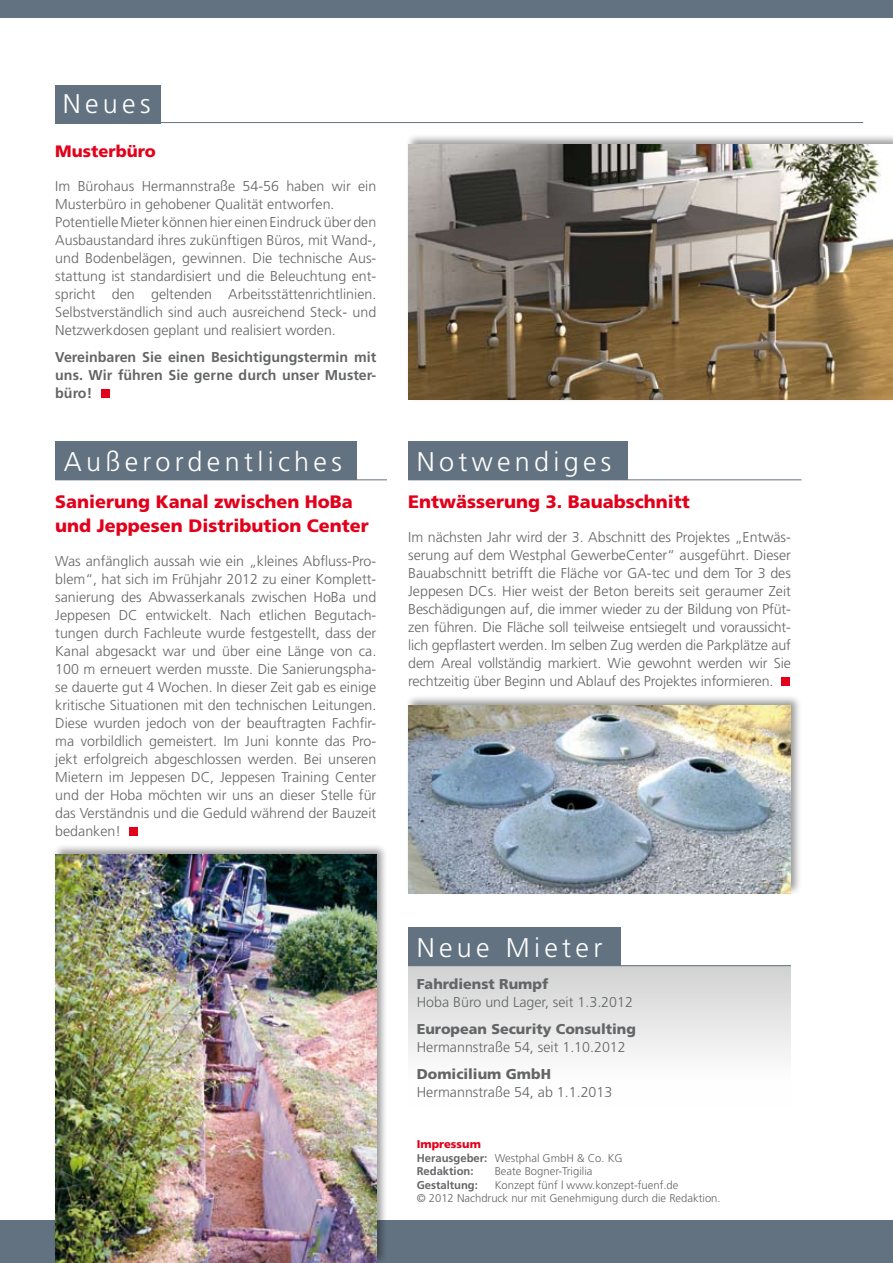
<style>
.page{position:relative;width:893px;height:1263px;background:#fff}
.page>*{position:absolute;margin:0;border:0;box-sizing:border-box;transform-origin:0 0}
.t1{font:300 27px "Frutiger";letter-spacing:.16em;color:#fff}
.t2{font:900 18px/23.9px "Frutiger";color:#e2001a}
.t3{font:900 16.5px "Frutiger";color:#e2001a}
.t4{font:300 14.25px/18px "Frutiger";color:#646567;text-align:justify}
.t5{font:700 14.25px/18px "Frutiger";color:#646567;text-align:justify}
.t6{font:900 14.25px "Frutiger";color:#646567}
.t7{font:300 11.25px/13.5px "Frutiger";color:#646567}
.t8{font:700 11.25px/13.5px "Frutiger";color:#646567}
.s1{font-weight:900;color:#e2001a}
.s2{font-weight:300}
</style>
<div class="page">
<div style="left:0;top:1220px;width:893px;height:43px;background:#627280"></div>
<div style="left:0;top:0;width:893px;height:17px;background:#627280"></div>
<div style="left:408px;top:965px;width:383px;height:145px;background:linear-gradient(to bottom,#d3d3d3,#fff)"></div>
<div style="left:101px;top:390px;width:8px;height:8px;background:#e2001a"></div>
<div style="left:55px;top:85px;width:106px;height:38px;background:#627280"></div>
<div style="left:408px;top:441px;width:220px;height:38px;background:#627280"></div>
<div style="left:55px;top:441px;width:302px;height:38px;background:#627280"></div>
<div style="left:408px;top:927px;width:213px;height:38px;background:#627280"></div>
<hr style="left:55px;top:122px;width:808px;height:1px;background:#627280">
<hr style="left:408px;top:479px;width:393px;height:1px;background:#627280">
<hr style="left:55px;top:479px;width:332px;height:1px;background:#627280">
<hr style="left:408px;top:965px;width:383px;height:1px;background:#627280">
<div style="left:405px;top:133px;width:488px;height:269px;background:#000;opacity:.4"></div>
<img style="left:408px;top:145px;width:485px;height:255px">
<div style="left:405px;top:694px;width:398px;height:202px;background:#000;opacity:.4"></div>
<img style="left:408px;top:706px;width:383px;height:187px">
<div style="left:781px;top:678px;width:9px;height:8px;background:#e2001a"></div>
<div style="left:130px;top:827px;width:8px;height:9px;background:#e2001a"></div>
<div style="left:52px;top:843px;width:335px;height:420px;background:#000;opacity:.4"></div>
<img style="left:55px;top:855px;width:321px;height:408px">
<h1 class="t1" style="left:63px;top:88px;width:89px">Neues</h1>
<p class="t3" style="left:55px;top:142px;width:102px">Musterbüro</p>
<p class="t4" style="left:55px;top:177px;width:323px;text-align:left">Im Bürohaus Hermannstraße 54-56 haben wir ein Musterbüro in gehobener Qualität entworfen.<br>Potentielle Mieter können hier einen Eindruck über den Ausbaustandard ihres zukünftigen Büros, mit Wand-, und Bodenbelägen, gewinnen. Die technische Aus&shy;stattung ist standardisiert und die Beleuchtung ent&shy;spricht den geltenden Arbeitsstättenrichtlinien.<br>Selbstverständlich sind auch ausreichend Steck- und Netzwerkdosen geplant und realisiert worden.</p>
<p class="t5" style="left:55px;top:348px;width:323px">Vereinbaren Sie einen Besichtigungstermin mit uns. Wir führen Sie gerne durch unser Muster&shy;büro!</p>
<h1 class="t1" style="left:64px;top:446px;width:280px">Außerordentliches</h1>
<h1 class="t1" style="left:417px;top:446px;width:196px">Notwendiges</h1>
<p class="t2" style="left:55px;top:490px;width:315px">Sanierung Kanal zwischen HoBa und Jeppesen Distribution Center</p>
<p class="t4" style="left:55px;top:552px;width:323px">Was anfänglich aussah wie ein „kleines Abfluss-Pro&shy;blem“, hat sich im Frühjahr 2012 zu einer Komplett&shy;sanierung des Abwasserkanals zwischen HoBa und Jeppesen DC entwickelt. Nach etlichen Begutach&shy;tungen durch Fachleute wurde festgestellt, dass der Kanal abgesackt war und über eine Länge von ca.<br>100 m erneuert werden musste. Die Sanierungspha&shy;se dauerte gut 4 Wochen. In dieser Zeit gab es einige kritische Situationen mit den technischen Leitungen.<br>Diese wurden jedoch von der beauftragten Fachfir&shy;ma vorbildlich gemeistert. Im Juni konnte das Pro&shy;jekt erfolgreich abgeschlossen werden. Bei unseren Mietern im Jeppesen DC, Jeppesen Training Center und der Hoba möchten wir uns an dieser Stelle für das Verständnis und die Geduld während der Bauzeit bedanken!</p>
<p class="t2" style="left:408px;top:490px;width:283px">Entwässerung 3. Bauabschnitt</p>
<p class="t4" style="left:408px;top:528px;width:384px">Im nächsten Jahr wird der 3. Abschnitt des Projektes „Entwäs&shy;serung auf dem Westphal GewerbeCenter“ ausgeführt. Dieser Bauabschnitt betrifft die Fläche vor GA-tec und dem Tor 3 des Jeppesen DCs. Hier weist der Beton bereits seit geraumer Zeit Beschädigungen auf, die immer wieder zu der Bildung von Pfüt&shy;zen führen. Die Fläche soll teilweise entsiegelt und voraussicht&shy;lich gepflastert werden. Im selben Zug werden die Parkplätze auf dem Areal vollständig markiert. Wie gewohnt werden wir Sie rechtzeitig über Beginn und Ablauf des Projektes informieren.</p>
<h1 class="t1" style="left:417px;top:932px;width:187px">Neue Mieter</h1>
<p class="t6" style="left:417px;top:976px;width:133px">Fahrdienst Rumpf</p>
<p class="t4" style="left:417px;top:993px;width:218px">Hoba Büro und Lager, seit 1.3.2012</p>
<p class="t6" style="left:417px;top:1021px;width:221px">European Security Consulting</p>
<p class="t4" style="left:417px;top:1038px;width:211px">Hermannstraße 54, seit 1.10.2012</p>
<p class="t6" style="left:417px;top:1066px;width:136px">Domicilium GmbH</p>
<p class="t4" style="left:417px;top:1083px;width:197px">Hermannstraße 54, ab 1.1.2013</p>
<p class="t8" style="left:417px;top:1138px;width:207px"><span class="s1">Impressum<br></span>Herausgeber: <span class="s2">Westphal GmbH &amp; Co. KG<br></span>Redaktion:</p>
<p class="t7" style="left:495px;top:1165px;width:99px">Beate Bogner-Trigilia</p>
<p class="t7" style="left:417px;top:1178px;width:305px;text-indent:78px">Konzept fünf | www.konzept-fuenf.de<br>© 2012 Nachdruck nur mit Genehmigung durch die Redaktion.</p>
<p class="t8" style="left:417px;top:1178px;width:63px">Gestaltung:</p>
</div>
